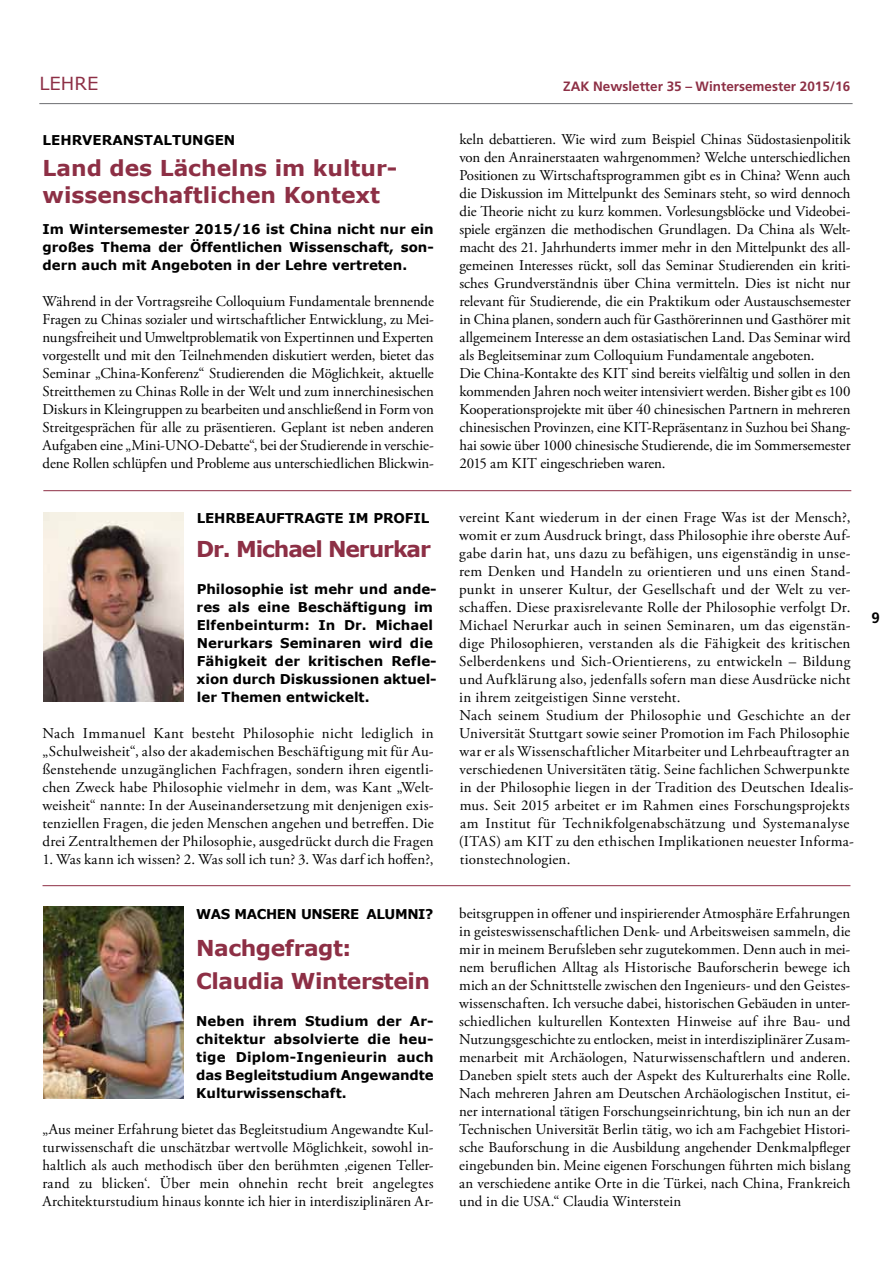
<style>
.page{position:relative;width:893px;height:1263px;background:#fff}
.page>*{position:absolute;margin:0;border:0;box-sizing:border-box;transform-origin:0 0}
.t1{font:700 21.9px/27px "Verdana";letter-spacing:-.01em;color:#8d2f45}
.t2{font:18px "Verdana";color:#8d2f45}
.t3{font:15px/18px "Adobe Garamond Pro";letter-spacing:.01em;color:#000;text-align:justify}
.t4{font:700 15px "Frutiger LT Std";color:#000}
.t5{font:700 13.5px/18px "Verdana";color:#000;text-align:justify}
.t6{font:700 13.5px "Frutiger LT Std";color:#8d2f45}
.t7{font:700 13.5px "Verdana";letter-spacing:-.03em;color:#000}
</style>
<div class="page">
<hr style="left:39px;top:103px;width:814px;height:1px;background:#6d6e71">
<hr style="left:43px;top:490px;width:808px;height:1px;background:#8d2f45">
<hr style="left:43px;top:885px;width:807px;height:1px;background:#8d2f45">
<img style="left:43px;top:512px;width:140px;height:189px">
<img style="left:44px;top:906px;width:139px;height:192px">
<p class="t2" style="left:39px;top:71px;width:61px">LEHRE</p>
<p class="t5" style="left:43px;top:130px;width:194px">lehrveranstaltungen</p>
<h1 class="t1" style="left:43px;top:154px;width:354px">Land des Lächelns im kultur&shy;wissenschaftlichen Kontext</h1>
<p class="t5" style="left:43px;top:220px;width:393px">Im Wintersemester 2015/16 ist China nicht nur ein großes Thema der Öffentlichen Wissenschaft, son&shy;dern auch mit Angeboten in der Lehre vertreten.</p>
<p class="t3" style="left:43px;top:293px;width:393px">Während in der Vortragsreihe Colloquium Fundamentale brennende Fragen zu Chinas sozialer und wirtschaftlicher Entwicklung, zu Mei&shy;nungsfreiheit und Umweltproblematik von Expertinnen und Experten vorgestellt und mit den Teilnehmenden diskutiert werden, bietet das Seminar „China-Konferenz“ Studierenden die Möglichkeit, aktuelle Streitthemen zu Chinas Rolle in der Welt und zum innerchinesischen Diskurs in Kleingruppen zu bearbeiten und anschließend in Form von Streitgesprächen für alle zu präsentieren. Geplant ist neben anderen Aufgaben eine „Mini-UNO-Debatte“, bei der Studierende in verschie&shy;dene Rollen schlüpfen und Probleme aus unterschiedlichen Blickwin-</p>
<p class="t5" style="left:197px;top:509px;width:234px">lehrbeauftragte im profil</p>
<h1 class="t1" style="left:196px;top:535px;width:236px">Dr. M ichael Nerurkar</h1>
<p class="t5" style="left:196px;top:580px;width:242px;text-align:left">Philosophie ist mehr und ande&shy;res als eine Beschäftigung im<br>Elfenbeinturm: In Dr. M ichael<br>Nerurkars Seminaren wird die<br>Fähigkeit der kritischen Refle&shy;xion durch Diskussionen aktuel&shy;ler Themen entwickelt.</p>
<p class="t3" style="left:42px;top:725px;width:393px">Nach Immanuel Kant besteht Philosophie nicht lediglich in „Schulweisheit“, also der akademischen Beschäftigung mit für Au&shy;ßenstehende unzugänglichen Fachfragen, sondern ihren eigentli&shy;chen Zweck habe Philosophie vielmehr in dem, was Kant „Welt&shy;weisheit“ nannte: In der Auseinandersetzung mit denjenigen exis&shy;tenziellen Fragen, die jeden Menschen angehen und betreffen. Die drei Zentralthemen der Philosophie, ausgedrückt durch die Fragen</p>
<p class="t3" style="left:42px;top:851px;width:393px">1. Was kann ich wissen? 2. Was soll ich tun? 3. Was darf ich hoffen?,</p>
<p class="t7" style="left:196px;top:905px;width:239px">Was machen unsere alumni?</p>
<h1 class="t1" style="left:196px;top:931px;width:236px;line-height:33px">Nachgefragt:<br>Claudia Winterstein</h1>
<p class="t5" style="left:196px;top:1012px;width:239px">Neben ihrem Studium der Ar&shy;chitektur absolvierte die heu&shy;tige Diplom-Ingenieurin auch das Begleitstudium Angewandte Kulturwissenschaft.</p>
<p class="t3" style="left:42px;top:1121px;width:393px">„Aus meiner Erfahrung bietet das Begleitstudium Angewandte Kul&shy;turwissenschaft die unschätzbar wertvolle Möglichkeit, sowohl in&shy;haltlich als auch methodisch über den berühmten ‚eigenen Teller&shy;rand zu blicken‘. Über mein ohnehin recht breit angelegtes Architekturstudium hinaus konnte ich hier in interdisziplinären Ar-</p>
<p class="t6" style="left:563px;top:78px;width:288px">ZAK Newsletter 35 – Wintersemester 2015/16</p>
<p class="t3" style="left:459px;top:131px;width:393px;text-align:left">keln debattieren. Wie wird zum Beispiel Chinas Südostasienpolitik von den Anrainerstaaten wahrgenommen? Welche unterschiedlichen Positionen zu Wirtschaftsprogrammen gibt es in China? Wenn auch die Diskussion im Mittelpunkt des Seminars steht, so wird dennoch die Theorie nicht zu kurz kommen. Vorlesungsblöcke und Videobei&shy;spiele ergänzen die methodischen Grundlagen. Da China als Welt&shy;macht des 21. Jahrhunderts immer mehr in den Mittelpunkt des all&shy;gemeinen Interesses rückt, soll das Seminar Studierenden ein kriti&shy;sches Grundverständnis über China vermitteln. Dies ist nicht nur relevant für Studierende, die ein Praktikum oder Austauschsemester in China planen, sondern auch für Gasthörerinnen und Gasthörer mit allgemeinem Interesse an dem ostasiatischen Land. Das Seminar wird als Begleitseminar zum Colloquium Fundamentale angeboten.<br>Die China-Kontakte des KIT sind bereits vielfältig und sollen in den kommenden Jahren noch weiter intensiviert werden. Bisher gibt es 100<br>Kooperationsprojekte mit über 40 chinesischen Partnern in mehreren chinesischen Provinzen, eine KIT-Repräsentanz in Suzhou bei Shang&shy;hai sowie über 1000 chinesische Studierende, die im Sommersemester 2015 am KIT eingeschrieben waren.</p>
<p class="t3" style="left:459px;top:509px;width:397px;text-align:left">vereint Kant wiederum in der einen Frage Was ist der Mensch?, womit er zum Ausdruck bringt, dass Philosophie ihre oberste Auf&shy;gabe darin hat, uns dazu zu befähigen, uns eigenständig in unse&shy;rem Denken und Handeln zu orientieren und uns einen Stand&shy;punkt in unserer Kultur, der Gesellschaft und der Welt zu ver&shy;schaffen. Diese praxisrelevante Rolle der Philosophie verfolgt Dr.<br>Michael Nerurkar auch in seinen Seminaren, um das eigenstän&shy;dige Philosophieren, verstanden als die Fähigkeit des kritischen Selberdenkens und Sich-Orientierens, zu entwickeln – Bildung und Aufklärung also, jedenfalls sofern man diese Ausdrücke nicht in ihrem zeitgeistigen Sinne versteht.<br>Nach seinem Studium der Philosophie und Geschichte an der Universität Stuttgart sowie seiner Promotion im Fach Philosophie war er als Wissenschaftlicher Mitarbeiter und Lehrbeauftragter an verschiedenen Universitäten tätig. Seine fachlichen Schwerpunkte in der Philosophie liegen in der Tradition des Deutschen Idealis&shy;mus. Seit 2015 arbeitet er im Rahmen eines Forschungsprojekts am Institut für Technikfolgenabschätzung und Systemanalyse (ITAS) am KIT zu den ethischen Implikationen neuester Informa&shy;tionstechnologien.</p>
<p class="t3" style="left:459px;top:905px;width:393px">beitsgruppen in offener und inspirierender Atmosphäre Erfahrungen in geisteswissenschaftlichen Denk- und Arbeitsweisen sammeln, die mir in meinem Berufsleben sehr zugutekommen. Denn auch in mei&shy;nem beruflichen Alltag als Historische Bauforscherin bewege ich mich an der Schnittstelle zwischen den Ingenieurs- und den Geistes&shy;wissenschaften. Ich versuche dabei, historischen Gebäuden in unter&shy;schiedlichen kulturellen Kontexten Hinweise auf ihre Bau- und Nutzungsgeschichte zu entlocken, meist in interdisziplinärer Zusam&shy;menarbeit mit Archäologen, Naturwissenschaftlern und anderen.<br>Daneben spielt stets auch der Aspekt des Kulturerhalts eine Rolle.<br>Nach mehreren Jahren am Deutschen Archäologischen Institut, ei&shy;ner international tätigen Forschungseinrichtung, bin ich nun an der Technischen Universität Berlin tätig, wo ich am Fachgebiet Histori&shy;sche Bauforschung in die Ausbildung angehender Denkmalpfleger eingebunden bin. Meine eigenen Forschungen führten mich bislang an verschiedene antike Orte in die Türkei, nach China, Frankreich und in die USA.“ Claudia Winterstein</p>
<p class="t4" style="left:871px;top:609px;width:10px">9</p>
</div>
